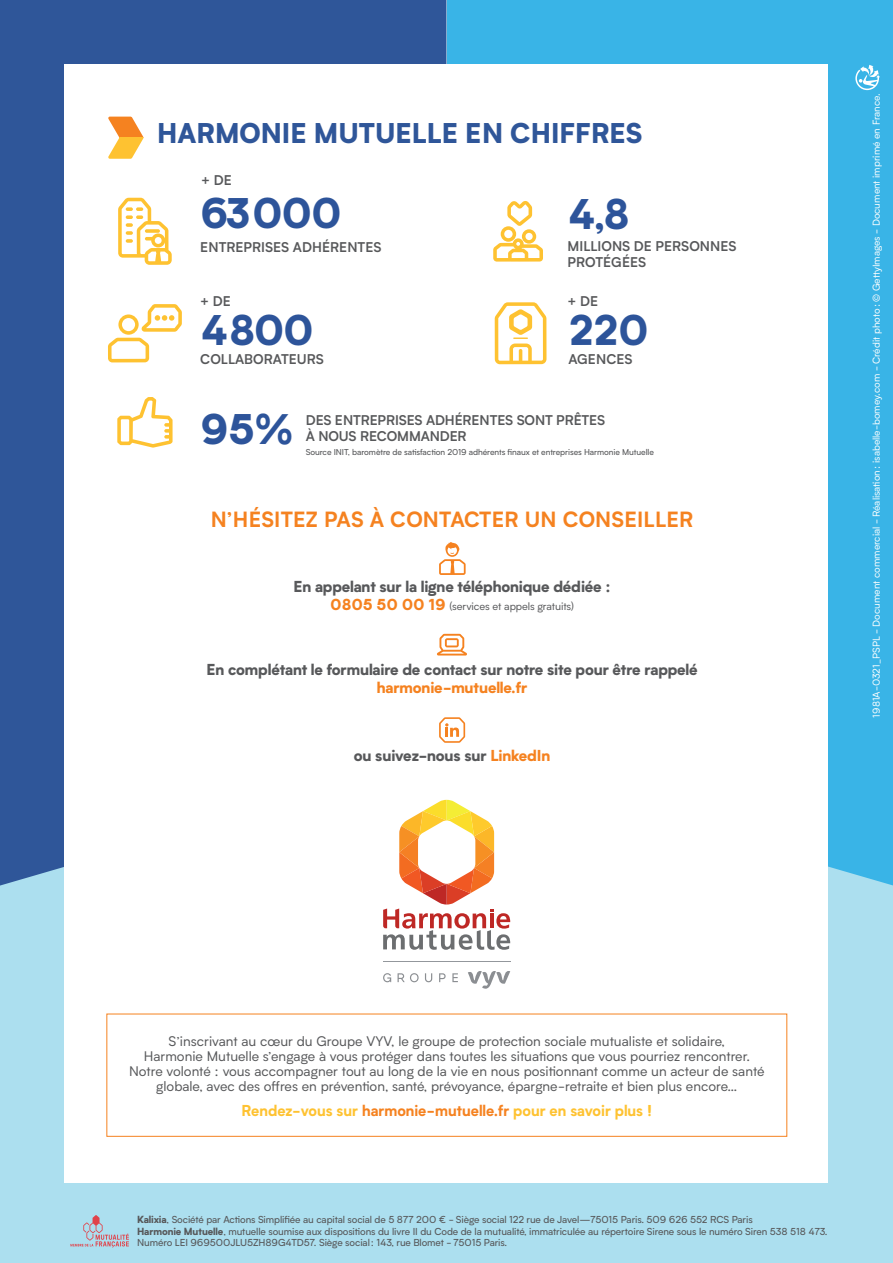
<style>
.page{position:relative;width:893px;height:1263px;background:#fff}
.page>*{position:absolute;margin:0;border:0;box-sizing:border-box;transform-origin:0 0}
.t1{font:900 40.5px "Biotif";letter-spacing:-.03em;color:#2d549a}
.t2{font:900 27px "Biotif";color:#2f5699}
.t3{font:700 21px "Biotif";letter-spacing:.01em;color:#f58220}
.t4{font:900 15px "Biotif";letter-spacing:-.01em;color:#57585a}
.t5{font:800 15px "Biotif";color:#fec231}
.t6{font:900 15px "Biotif";letter-spacing:-.01em;color:#f58220}
.t7{font:13.5px/15px "Biotif";color:#57585a;text-align:center}
.t8{font:600 13.5px/16.2px "Biotif";color:#57585a}
.t9{font:10.5px "Biotif";letter-spacing:-.01em;color:#57585a}
.t10{font:9.75px/11.7px "Biotif";letter-spacing:-.01em;color:#57585a}
.t11{font:9.75px "Biotif";color:#fff}
.t12{font:8.25px "Biotif";letter-spacing:-.01em;color:#57585a}
.s1{font-weight:900;font-size:15px;color:#f58220}
.s2{color:#f58220}
.s3{font-weight:900}
</style>
<div class="page">
<div style="left:0;top:736px;width:893px;height:527px;background:#acdfef"></div>
<div style="left:0;top:0;width:446px;height:885px;background:#2f5699"></div>
<div style="left:447px;top:0;width:446px;height:885px;background:#39b4e7"></div>
<div style="left:65px;top:65px;width:763px;height:1118px;background:#fff"></div>
<svg style="left:70px;top:1215px;width:59px;height:32px"></svg>
<div style="left:106px;top:1014px;width:681px;height:123px;border:1px solid #f58220"></div>
<svg style="left:855px;top:65px;width:25px;height:25px"></svg>
<svg style="left:108px;top:117px;width:35px;height:21px"></svg>
<svg style="left:108px;top:138px;width:35px;height:21px"></svg>
<svg style="left:118px;top:198px;width:54px;height:67px"></svg>
<svg style="left:117px;top:397px;width:56px;height:51px"></svg>
<svg style="left:493px;top:201px;width:50px;height:61px"></svg>
<svg style="left:108px;top:304px;width:74px;height:58px"></svg>
<svg style="left:495px;top:302px;width:51px;height:62px"></svg>
<svg style="left:439px;top:717px;width:26px;height:26px"></svg>
<svg style="left:439px;top:542px;width:27px;height:33px"></svg>
<svg style="left:437px;top:634px;width:30px;height:21px"></svg>
<svg style="left:383px;top:799px;width:128px;height:190px"></svg>
<h2 class="t2" style="left:157px;top:112px;width:487px">HARMONIE MUTUELLE EN CHIFFRES</h2>
<p class="t8" style="left:201px;top:172px;width:32px">+ DE</p>
<h1 class="t1" style="left:200px;top:182px;width:143px">63000</h1>
<p class="t8" style="left:200px;top:238px;width:183px">ENTREPRISES ADHÉRENTES</p>
<p class="t8" style="left:200px;top:293px;width:32px">+ DE</p>
<h1 class="t1" style="left:200px;top:299px;width:116px">4800</h1>
<p class="t8" style="left:200px;top:351px;width:125px">COLLABORATEURS</p>
<h1 class="t1" style="left:568px;top:182px;width:64px">4,8</h1>
<p class="t8" style="left:568px;top:238px;width:170px">MILLIONS DE PERSONNES<br>PROTÉGÉES</p>
<p class="t8" style="left:568px;top:293px;width:32px">+ DE</p>
<h1 class="t1" style="left:568px;top:299px;width:82px">220</h1>
<p class="t8" style="left:568px;top:351px;width:66px">AGENCES</p>
<h1 class="t1" style="left:200px;top:398px;width:94px">95%</h1>
<p class="t8" style="left:306px;top:411px;width:301px">DES ENTREPRISES ADHÉRENTES SONT PRÊTES<br>À NOUS RECOMMANDER</p>
<p class="t12" style="left:306px;top:446px;width:350px">Source INIT, baromètre de satisfaction 2019 adhérents finaux et entreprises Harmonie Mutuelle</p>
<h3 class="t3" style="left:211px;top:504px;width:484px">N’HÉSITEZ PAS À CONTACTER UN CONSEILLER</h3>
<p class="t4" style="left:294px;top:575px;width:319px">En appelant sur la ligne téléphonique dédiée :</p>
<p class="t9" style="left:330px;top:599px;width:245px"><span class="s1">0805 50 00 19</span> (services et appels gratuits)</p>
<p class="t4" style="left:207px;top:658px;width:493px">En complétant le formulaire de contact sur notre site pour être rappelé</p>
<p class="t6" style="left:377px;top:676px;width:152px">harmonie-mutuelle.fr</p>
<p class="t4" style="left:354px;top:744px;width:198px">ou suivez-nous sur <span class="s2">LinkedIn</span></p>
<p class="t11" style="left:869px;top:717px;width:626px;rotate:-90deg">1981A-0321_PSPL - Document commercial - Réalisation: isabelle-bomey.com - Crédit photo: © GettyImages - Document imprimé en France.</p>
<p class="t7" style="left:129px;top:1033px;width:637px">S’inscrivant au cœur du Groupe VYV, le groupe de protection sociale mutualiste et solidaire,<br>Harmonie Mutuelle s’engage à vous protéger dans toutes les situations que vous pourriez rencontrer.<br>Notre volonté : vous accompagner tout au long de la vie en nous positionnant comme un acteur de santé globale, avec des offres en prévention, santé, prévoyance, épargne-retraite et bien plus encore…</p>
<p class="t5" style="left:242px;top:1099px;width:412px">Rendez-vous sur <span class="s2">harmonie-mutuelle.fr</span> pour en savoir plus !</p>
<p class="t10" style="left:137px;top:1213px;width:692px"><span class="s3">Kalixia</span>, Société par Actions Simplifiée au capital social de 5 877 200 € - Siège social 122 rue de Javel—75015 Paris. 509 626 552 RCS Paris<br><span class="s3">Harmonie Mutuelle</span>, mutuelle soumise aux dispositions du livre II du Code de la mutualité, immatriculée au répertoire Sirene sous le numéro Siren 538 518 473.<br>Numéro LEI 969500JLU5ZH89G4TD57. Siège social: 143, rue Blomet - 75015 Paris.</p>
</div>
